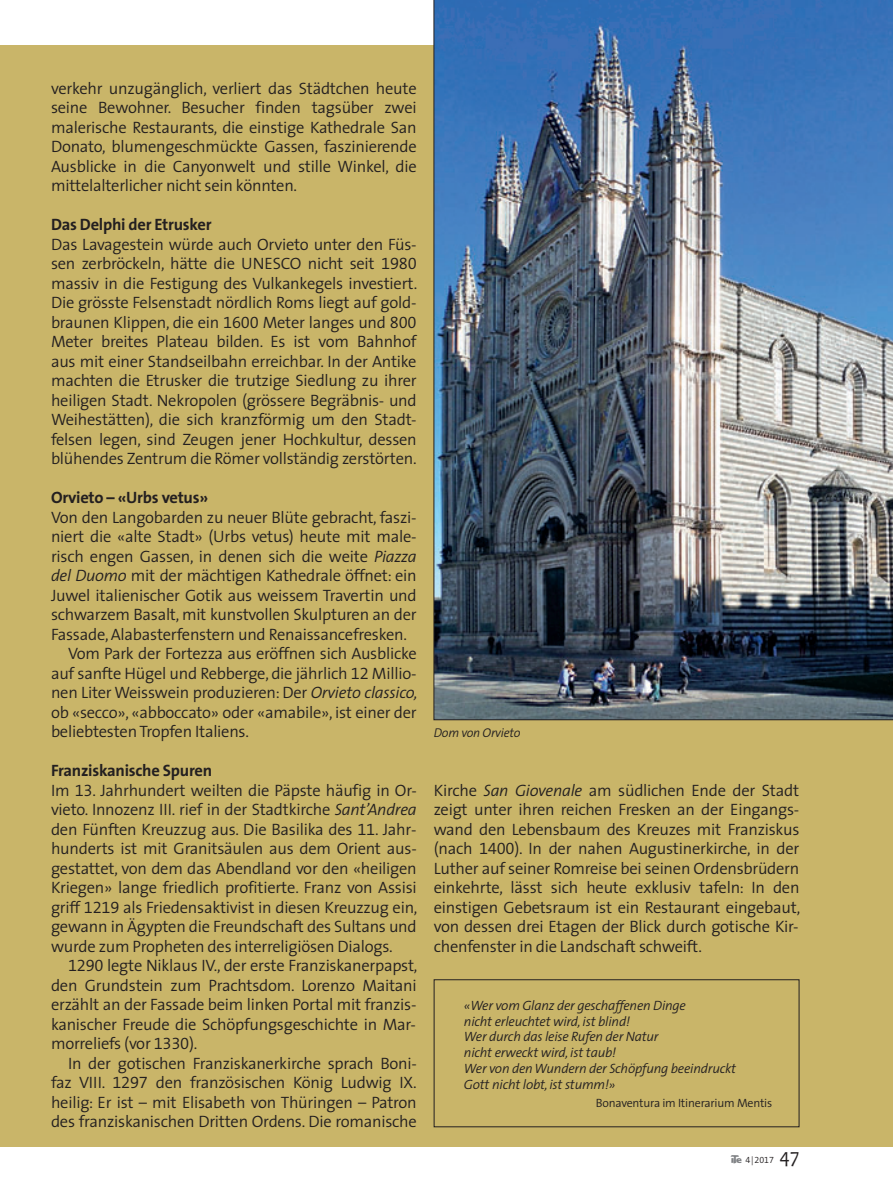
<style>
.page{position:relative;width:893px;height:1191px;background:#fff}
.page>*{position:absolute;margin:0;border:0;box-sizing:border-box;transform-origin:0 0}
.t1{font:21px "Candara";color:#231f20;scale:.94 1}
.t2{font:300 16.5px/19.5px "The Sans SN";letter-spacing:-.015em;color:#231f20;text-align:justify}
.t3{font:700 16.5px "The Sans SN";letter-spacing:-.015em;color:#231f20}
.t4{font:italic 300 13.5px/15.8px "The Sans SN";letter-spacing:-.015em;color:#231f20}
.t5{font:italic 300 12.75px "The Sans SN";letter-spacing:-.015em;color:#231f20}
.t6{font:300 12px "The Sans SN";letter-spacing:-.015em;color:#231f20}
.t7{font:300 9px "The Sans SN";color:#231f20}
.s1{font-style:italic}
.s2{font-family:"Ite Font";font-weight:400;color:#808285}
</style>
<div class="page">
<div style="left:0;top:45px;width:893px;height:1101px;background:#c9b569"></div>
<img style="left:434px;top:0;width:459px;height:720px">
<div style="left:434px;top:979px;width:365px;height:148px;border:1px solid #231f20"></div>
<p class="t2" style="left:51px;top:80px;width:367px">verkehr unzugänglich, verliert das Städtchen heute seine Bewohner. Besucher finden tagsüber zwei malerische Restaurants, die einstige Kathedrale San Donato, blumengeschmückte Gassen, faszinierende Ausblicke in die Canyonwelt und stille Winkel, die mittelalterlicher nicht sein könnten.</p>
<p class="t3" style="left:51px;top:218px;width:162px">Das Delphi der Etrusker</p>
<p class="t2" style="left:51px;top:236px;width:368px">Das Lavagestein würde auch Orvieto unter den Füs&shy;sen zerbröckeln, hätte die UNESCO nicht seit 1980 massiv in die Festigung des Vulkankegels investiert.<br>Die grösste Felsenstadt nördlich Roms liegt auf gold&shy;braunen Klippen, die ein 1600 Meter langes und 800<br>Meter breites Plateau bilden. Es ist vom Bahnhof aus mit einer Standseilbahn erreichbar. In der Antike machten die Etrusker die trutzige Siedlung zu ihrer heiligen Stadt. Nekropolen (grössere Begräbnis- und Weihestätten), die sich kranzförmig um den Stadt&shy;felsen legen, sind Zeugen jener Hochkultur, dessen blühendes Zentrum die Römer vollständig zerstörten.</p>
<p class="t3" style="left:51px;top:491px;width:159px">Orvieto – «Urbs vetus»</p>
<p class="t2" style="left:51px;top:509px;width:367px">Von den Langobarden zu neuer Blüte gebracht, faszi-</p>
<p class="t2" style="left:51px;top:528px;width:367px">niert die «alte Stadt» (Urbs vetus) heute mit male-</p>
<p class="t2" style="left:51px;top:548px;width:367px">risch engen Gassen, in denen sich die weite <span class="s1">Piazza</span></p>
<p class="t2" style="left:51px;top:567px;width:367px"><span class="s1">del Duomo</span> mit der mächtigen Kathedrale öffnet: ein</p>
<p class="t2" style="left:51px;top:587px;width:367px">Juwel italienischer Gotik aus weissem Travertin und</p>
<p class="t2" style="left:51px;top:606px;width:367px">schwarzem Basalt, mit kunstvollen Skulpturen an der</p>
<p class="t2" style="left:51px;top:626px;width:358px">Fassade, Alabasterfenstern und Renaissancefresken.</p>
<p class="t2" style="left:68px;top:645px;width:350px">Vom Park der Fortezza aus eröffnen sich Ausblicke</p>
<p class="t2" style="left:51px;top:665px;width:367px">auf sanfte Hügel und Rebberge, die jährlich 12 Millio-</p>
<p class="t2" style="left:51px;top:684px;width:368px">nen Liter Weisswein produzieren: Der <span class="s1">Orvieto classico,</span></p>
<p class="t2" style="left:51px;top:704px;width:367px">ob «secco», «abboccato» oder «amabile», ist einer der</p>
<p class="t2" style="left:51px;top:723px;width:200px">beliebtesten Tropfen Italiens.</p>
<p class="t3" style="left:51px;top:764px;width:163px">Franziskanische Spuren</p>
<p class="t2" style="left:51px;top:782px;width:368px">Im 13. Jahrhundert weilten die Päpste häufig in Or&shy;vieto. Innozenz III. rief in der Stadtkirche <span class="s1">Sant’Andrea </span>den Fünften Kreuzzug aus. Die Basilika des 11. Jahr&shy;hunderts ist mit Granitsäulen aus dem Orient aus&shy;gestattet, von dem das Abendland vor den «heiligen Kriegen» lange friedlich profitierte. Franz von Assisi griff 1219 als Friedensaktivist in diesen Kreuzzug ein, gewann in Ägypten die Freundschaft des Sultans und wurde zum Propheten des interreligiösen Dialogs.</p>
<p class="t2" style="left:51px;top:957px;width:368px;text-indent:17px">1290 legte Niklaus IV., der erste Franziskanerpapst, den Grundstein zum Prachtsdom. Lorenzo Maitani erzählt an der Fassade beim linken Portal mit franzis&shy;kanischer Freude die Schöpfungsgeschichte in Mar&shy;morreliefs (vor 1330).</p>
<p class="t2" style="left:51px;top:1055px;width:367px;text-indent:17px">In der gotischen Franziskanerkirche sprach Boni&shy;faz VIII. 1297 den französischen König Ludwig IX. heilig: Er ist – mit Elisabeth von Thüringen – Patron des franziskanischen Dritten Ordens. Die romanische</p>
<p class="t5" style="left:434px;top:727px;width:88px">Dom von Orvieto</p>
<p class="t2" style="left:434px;top:782px;width:368px">Kirche <span class="s1">San Giovenale</span> am südlichen Ende der Stadt zeigt unter ihren reichen Fresken an der Eingangs&shy;wand den Lebensbaum des Kreuzes mit Franziskus (nach 1400). In der nahen Augustinerkirche, in der Luther auf seiner Romreise bei seinen Ordensbrüdern einkehrte, lässt sich heute exklusiv tafeln: In den einstigen Gebetsraum ist ein Restaurant eingebaut, von dessen drei Etagen der Blick durch gotische Kir&shy;chenfenster in die Landschaft schweift.</p>
<p class="t4" style="left:464px;top:998px;width:274px">«Wer vom Glanz der geschaffenen Dinge<br>nicht erleuchtet wird, ist blind!<br>Wer durch das leise Rufen der Natur<br>nicht erweckt wird, ist taub!<br>Wer von den Wundern der Schöpfung beeindruckt Gott nicht lobt, ist stumm!»</p>
<p class="t6" style="left:596px;top:1097px;width:178px">Bonaventura im Itinerarium Mentis</p>
<p class="t7" style="left:731px;top:1156px;width:45px"><span class="s2">a</span> 4|2017</p>
<p class="t1" style="left:780px;top:1143px;width:23px">47</p>
</div>
